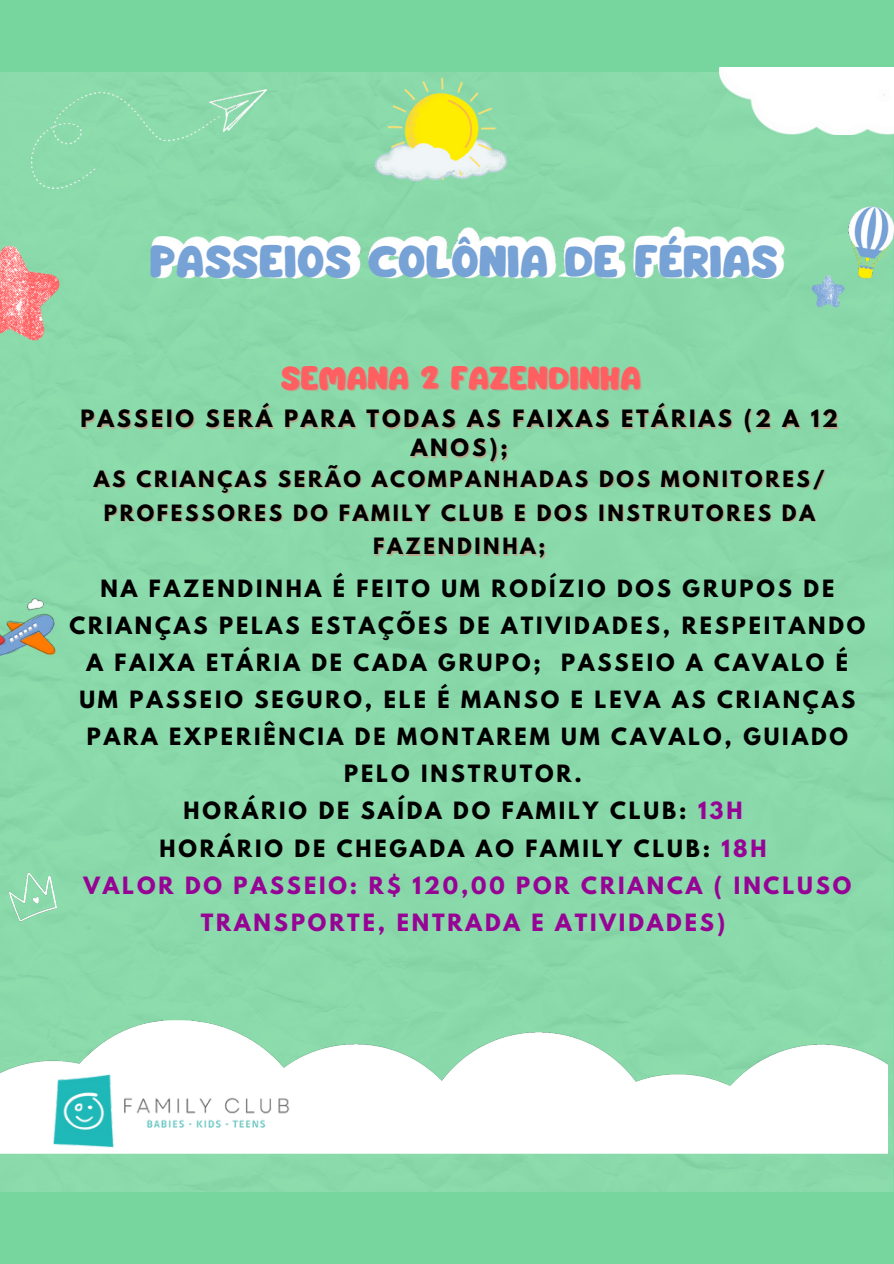
<style>
.page{position:relative;width:894px;height:1264px;background:#fff}
.page>*{position:absolute;margin:0;border:0;box-sizing:border-box;transform-origin:0 0}
.t1{font:39.3px "Mango";color:#77a2d6}
.t2{font:28.65px "Mango";color:#ff5f61}
.t3{font:700 21.15px/37.2px "League Spartan";letter-spacing:.135em;color:#000;text-align:center}
.t4{font:700 19.95px "League Spartan";letter-spacing:.135em;color:#000}
.s1{color:#960395}
</style>
<div class="page">
<div style="left:0;top:0;width:893px;height:1263px;background:#77d69d"></div>
<div style="left:0;top:72px;width:893px;height:1119px;background:#8ad9aa"></div>
<img style="left:369px;top:72px;width:143px;height:116px">
<div style="left:32px;top:89px;width:235px;height:99px;background:#8bdaab"></div>
<img style="left:719px;top:67px;width:173px;height:68px">
<img style="left:806px;top:202px;width:87px;height:110px">
<img style="left:0;top:240px;width:64px;height:105px">
<img style="left:0;top:594px;width:61px;height:67px">
<img style="left:0;top:1020px;width:887px;height:133px">
<img style="left:9px;top:872px;width:48px;height:49px">
<img style="left:33px;top:1041px;width:277px;height:121px">
<img style="left:149px;top:226px;width:637px;height:53px">
<p class="t1" style="left:149px;top:244px;width:629px">PASSEIOS COLÔNIA DE FÉRIAS</p>
<p class="t2" style="left:280px;top:365px;width:362px">SEMANA 2 FAZENDINHA</p>
<p class="t3" style="left:80px;top:403px;width:759px">PASSEIO SERÁ PARA TODAS AS FAIXAS ETÁRIAS (2 A 12</p>
<p class="t3" style="left:410px;top:432px;width:99px">ANOS);</p>
<p class="t4" style="left:94px;top:469px;width:732px">AS CRIANÇAS SERÃO ACOMPANHADAS DOS MONITORES/</p>
<p class="t4" style="left:104px;top:502px;width:712px">PROFESSORES DO FAMILY CLUB E DOS INSTRUTORES DA</p>
<p class="t4" style="left:373px;top:536px;width:174px">FAZENDINHA;</p>
<h1 class="t3" style="left:69px;top:572px;width:797px">NA FAZENDINHA É FEITO UM RODÍZIO DOS GRUPOS DE CRIANÇAS PELAS ESTAÇÕES DE ATIVIDADES, RESPEITANDO A FAIXA ETÁRIA DE CADA GRUPO; PASSEIO A CAVALO É UM PASSEIO SEGURO, ELE É MANSO E LEVA AS CRIANÇAS PARA EXPERIÊNCIA DE MONTAREM UM CAVALO, GUIADO PELO INSTRUTOR.<br>HORÁRIO DE SAÍDA DO FAMILY CLUB: <span class="s1">13H<br></span>HORÁRIO DE CHEGADA AO FAMILY CLUB: <span class="s1">18H<br>VALOR DO PASSEIO: R$ 120,00 POR CRIANCA ( INCLUSO TRANSPORTE, ENTRADA E ATIVIDADES)</span></h1>
</div>
